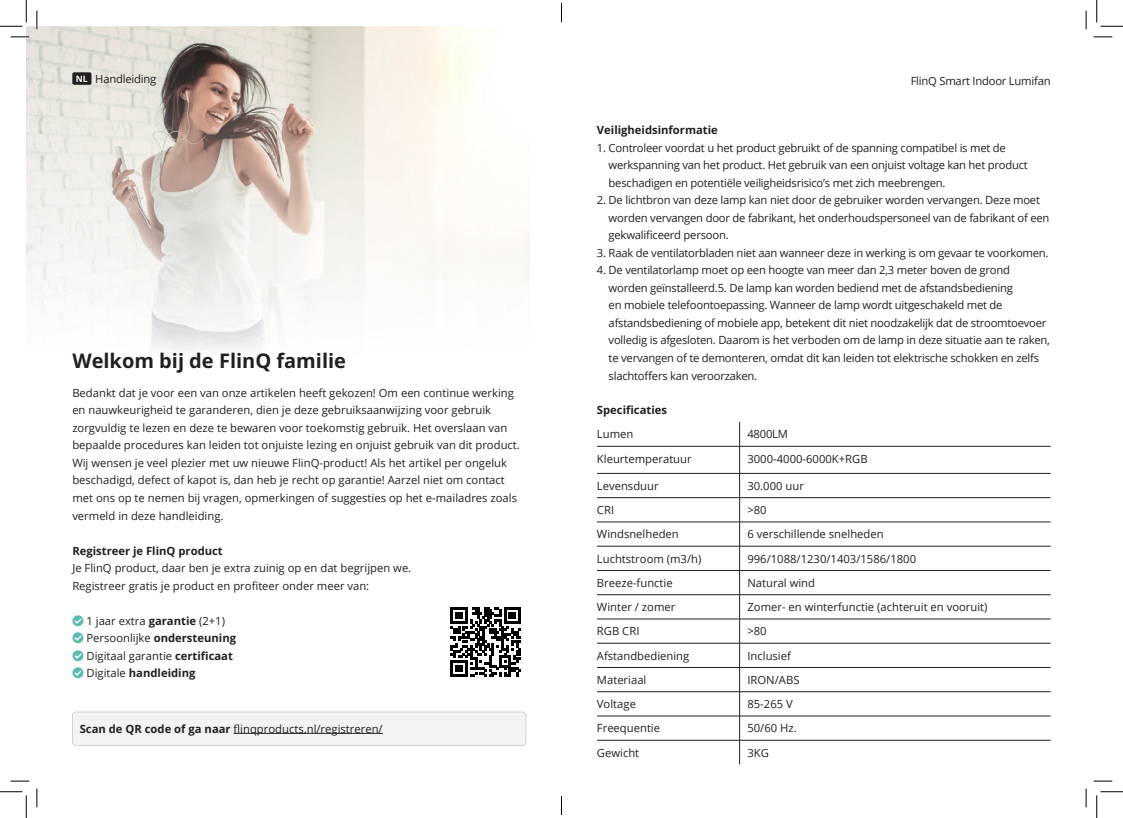
<style>
.page{position:relative;width:1123px;height:818px;background:#fff}
.page>*{position:absolute;margin:0;border:0;box-sizing:border-box;transform-origin:0 0}
.t1{font:700 20px "Open Sans";color:#231f20}
.t2{font:11.25px/17.5px "Open Sans";color:#231f20}
.t3{font:11.25px/17.5px "Open Sans";letter-spacing:-.02em;color:#231f20}
.t4{font:700 11.25px "Open Sans";color:#231f20}
.s1{font-weight:700;font-size:8.75px;color:#fff}
.s2{font-weight:700}
</style>
<div class="page">
<img style="left:26px;top:26px;width:503px;height:325px">
<div style="left:72px;top:72px;width:19px;height:13px;background:#231f20;border-radius:2px"></div>
<div style="left:72px;top:712px;width:454px;height:33px;background:#f2f3f4;border-radius:4px"></div>
<hr style="left:234px;top:733px;width:149px;height:1px;background:#231f20">
<div style="left:72px;top:712px;width:454px;height:34px;border:1px solid #d1d2d4;border-radius:4px"></div>
<svg style="left:451px;top:607px;width:70px;height:70px"></svg>
<hr style="left:597px;top:446px;width:142px;height:1px;background:#231f20">
<hr style="left:739px;top:446px;width:311px;height:1px;background:#231f20">
<hr style="left:597px;top:473px;width:142px;height:1px;background:#231f20">
<hr style="left:739px;top:473px;width:311px;height:1px;background:#231f20">
<hr style="left:597px;top:497px;width:142px;height:1px;background:#231f20">
<hr style="left:739px;top:497px;width:311px;height:1px;background:#231f20">
<hr style="left:597px;top:522px;width:142px;height:1px;background:#231f20">
<hr style="left:739px;top:522px;width:311px;height:1px;background:#231f20">
<hr style="left:597px;top:546px;width:142px;height:1px;background:#231f20">
<hr style="left:739px;top:546px;width:311px;height:1px;background:#231f20">
<hr style="left:597px;top:570px;width:142px;height:1px;background:#231f20">
<hr style="left:739px;top:570px;width:311px;height:1px;background:#231f20">
<hr style="left:597px;top:594px;width:142px;height:1px;background:#231f20">
<hr style="left:739px;top:594px;width:311px;height:1px;background:#231f20">
<hr style="left:597px;top:619px;width:142px;height:1px;background:#231f20">
<hr style="left:739px;top:619px;width:311px;height:1px;background:#231f20">
<hr style="left:597px;top:643px;width:142px;height:1px;background:#231f20">
<hr style="left:739px;top:643px;width:311px;height:1px;background:#231f20">
<hr style="left:597px;top:667px;width:142px;height:1px;background:#231f20">
<hr style="left:739px;top:667px;width:311px;height:1px;background:#231f20">
<hr style="left:597px;top:691px;width:142px;height:1px;background:#231f20">
<hr style="left:739px;top:691px;width:311px;height:1px;background:#231f20">
<hr style="left:597px;top:716px;width:142px;height:1px;background:#231f20">
<hr style="left:739px;top:716px;width:311px;height:1px;background:#231f20">
<hr style="left:597px;top:740px;width:142px;height:1px;background:#231f20">
<hr style="left:739px;top:740px;width:311px;height:1px;background:#231f20">
<svg style="left:739px;top:422px;width:1px;height:342px"></svg>
<svg style="left:11px;top:36px;width:18px;height:2px"></svg>
<svg style="left:1093px;top:36px;width:19px;height:2px"></svg>
<svg style="left:11px;top:780px;width:18px;height:2px"></svg>
<svg style="left:1093px;top:780px;width:19px;height:2px"></svg>
<svg style="left:36px;top:11px;width:2px;height:18px"></svg>
<svg style="left:36px;top:788px;width:2px;height:19px"></svg>
<svg style="left:1085px;top:11px;width:1px;height:18px"></svg>
<svg style="left:1085px;top:788px;width:1px;height:19px"></svg>
<svg style="left:0;top:0;width:27px;height:27px"></svg>
<svg style="left:0;top:791px;width:27px;height:27px"></svg>
<svg style="left:1096px;top:0;width:27px;height:27px"></svg>
<svg style="left:1096px;top:791px;width:27px;height:27px"></svg>
<svg style="left:561px;top:3px;width:1px;height:19px"></svg>
<svg style="left:561px;top:796px;width:1px;height:19px"></svg>
<p class="t3" style="left:76px;top:70px;width:82px"><span class="s1">NL</span> Handleiding</p>
<h1 class="t1" style="left:72px;top:347px;width:275px">Welkom bij de FlinQ familie</h1>
<p class="t2" style="left:72px;top:385px;width:449px">Bedankt dat je voor een van onze artikelen heeft gekozen! Om een continue werking en nauwkeurigheid te garanderen, dien je deze gebruiksaanwijzing voor gebruik zorgvuldig te lezen en deze te bewaren voor toekomstig gebruik. Het overslaan van bepaalde procedures kan leiden tot onjuiste lezing en onjuist gebruik van dit product.<br>Wij wensen je veel plezier met uw nieuwe FlinQ-product! Als het artikel per ongeluk beschadigd, defect of kapot is, dan heb je recht op garantie! Aarzel niet om contact met ons op te nemen bij vragen, opmerkingen of suggesties op het e-mailadres zoals vermeld in deze handleiding.</p>
<p class="t4" style="left:72px;top:543px;width:152px">Registreer je FlinQ product</p>
<p class="t2" style="left:72px;top:560px;width:340px">Je FlinQ product, daar ben je extra zuinig op en dat begrijpen we.<br>Registreer gratis je product en profiteer onder meer van:</p>
<p class="t2" style="left:86px;top:613px;width:151px">1 jaar extra <span class="s2">garantie</span> (2+1)<br>Persoonlijke <span class="s2">ondersteuning<br></span>Digitaal garantie <span class="s2">certificaat<br></span>Digitale <span class="s2">handleiding</span></p>
<p class="t2" style="left:80px;top:719px;width:304px"><span class="s2">Scan de QR code of ga naar</span> flinqproducts.nl/registreren/</p>
<p class="t4" style="left:597px;top:123px;width:122px">Veiligheidsinformatie</p>
<p class="t3" style="left:910px;top:73px;width:141px">FlinQ Smart Indoor Lumifan</p>
<p class="t3" style="left:608px;top:140px;width:421px;text-indent:-12px">1. Controleer voordat u het product gebruikt of de spanning compatibel is met de werkspanning van het product. Het gebruik van een onjuist voltage kan het product beschadigen en potentiële veiligheidsrisico’s met zich meebrengen.</p>
<p class="t3" style="left:608px;top:193px;width:442px;text-indent:-12px">2. De lichtbron van deze lamp kan niet door de gebruiker worden vervangen. Deze moet worden vervangen door de fabrikant, het onderhoudspersoneel van de fabrikant of een gekwalificeerd persoon.</p>
<p class="t3" style="left:597px;top:245px;width:453px">3. Raak de ventilatorbladen niet aan wanneer deze in werking is om gevaar te voorkomen.</p>
<p class="t3" style="left:608px;top:263px;width:443px;text-indent:-12px">4. De ventilatorlamp moet op een hoogte van meer dan 2,3 meter boven de grond worden geïnstalleerd.5. De lamp kan worden bediend met de afstandsbediening<br>en mobiele telefoontoepassing. Wanneer de lamp wordt uitgeschakeld met de afstandsbediening of mobiele app, betekent dit niet noodzakelijk dat de stroomtoevoer volledig is afgesloten. Daarom is het verboden om de lamp in deze situatie aan te raken, te vervangen of te demonteren, omdat dit kan leiden tot elektrische schokken en zelfs slachtoffers kan veroorzaken.</p>
<p class="t4" style="left:597px;top:402px;width:72px">Specificaties</p>
<p class="t2" style="left:597px;top:427px;width:38px">Lumen</p>
<p class="t2" style="left:747px;top:427px;width:42px">4800LM</p>
<p class="t2" style="left:597px;top:451px;width:96px">Kleurtemperatuur</p>
<p class="t2" style="left:747px;top:451px;width:122px">3000-4000-6000K+RGB</p>
<p class="t2" style="left:597px;top:478px;width:63px">Levensduur</p>
<p class="t2" style="left:747px;top:478px;width:58px">30.000 uur</p>
<p class="t2" style="left:597px;top:502px;width:19px">CRI</p>
<p class="t2" style="left:747px;top:502px;width:21px">&gt;80</p>
<p class="t2" style="left:597px;top:527px;width:83px">Windsnelheden</p>
<p class="t2" style="left:747px;top:527px;width:138px">6 verschillende snelheden</p>
<p class="t2" style="left:597px;top:549px;width:106px">Luchtstroom (m3/h)</p>
<p class="t2" style="left:747px;top:549px;width:170px">996/1088/1230/1403/1586/1800</p>
<p class="t2" style="left:597px;top:575px;width:77px">Breeze-functie</p>
<p class="t2" style="left:747px;top:575px;width:69px">Natural wind</p>
<p class="t2" style="left:597px;top:598px;width:80px">Winter / zomer</p>
<p class="t2" style="left:747px;top:599px;width:242px">Zomer- en winterfunctie (achteruit en vooruit)</p>
<p class="t2" style="left:597px;top:624px;width:44px">RGB CRI</p>
<p class="t2" style="left:747px;top:624px;width:21px">&gt;80</p>
<p class="t2" style="left:597px;top:648px;width:94px">Afstandbediening</p>
<p class="t2" style="left:747px;top:648px;width:45px">Inclusief</p>
<p class="t2" style="left:597px;top:672px;width:51px">Materiaal</p>
<p class="t2" style="left:747px;top:671px;width:54px">IRON/ABS</p>
<p class="t2" style="left:597px;top:696px;width:41px">Voltage</p>
<p class="t2" style="left:747px;top:696px;width:47px">85-265 V</p>
<p class="t2" style="left:597px;top:721px;width:65px">Freequentie</p>
<p class="t2" style="left:747px;top:719px;width:51px">50/60 Hz.</p>
<p class="t2" style="left:597px;top:745px;width:44px">Gewicht</p>
<p class="t2" style="left:747px;top:745px;width:23px">3KG</p>
</div>
